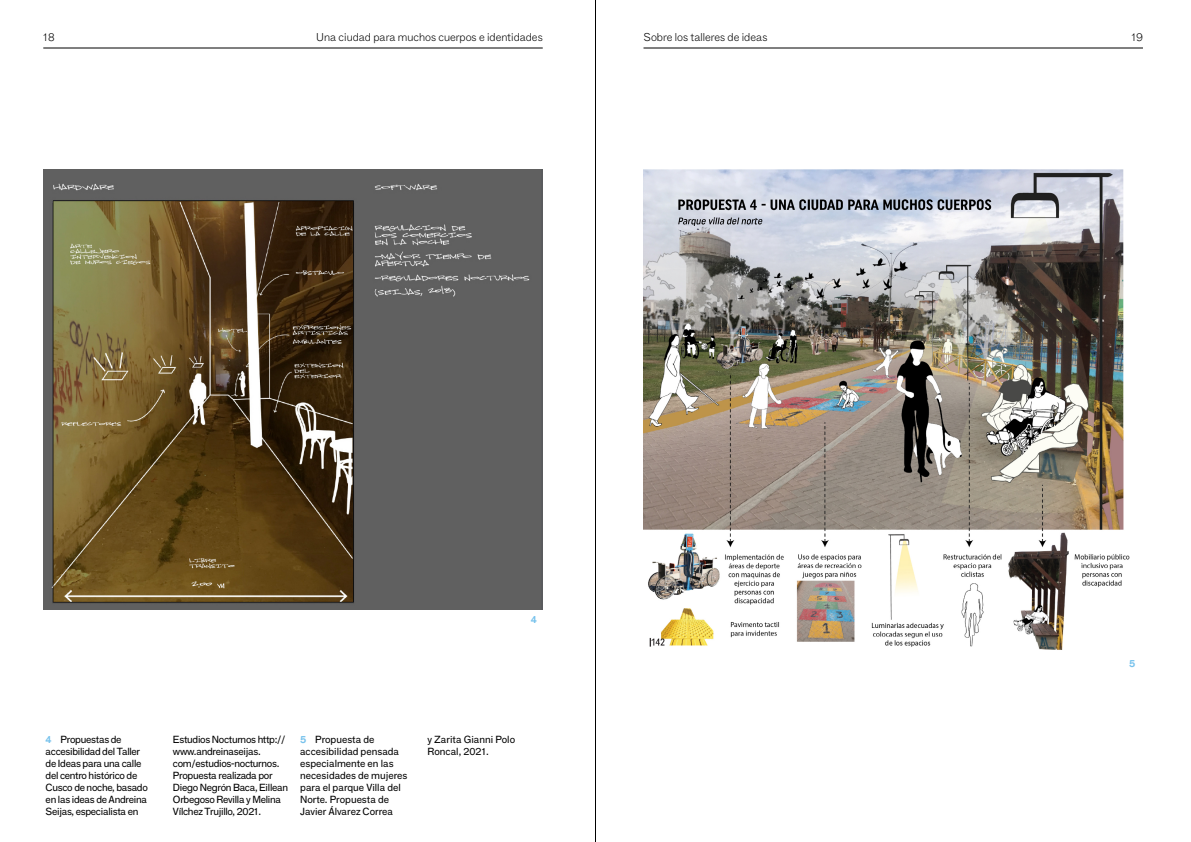
<style>
.page{position:relative;width:1191px;height:842px;background:#fff}
.page>*{position:absolute;margin:0;border:0;box-sizing:border-box;transform-origin:0 0}
.t1{font:100 11px "F Grotesk";color:#000}
.t2{font:10px/12px "F Grotesk";letter-spacing:-.025em;color:#000}
.t3{font:10px/12px "F Grotesk";color:#000}
.t4{font:700 10px "F Grotesk";color:#77c2ec}
.s1{font-weight:700;color:#77c2ec}
</style>
<div class="page">
<img style="left:43px;top:170px;width:500px;height:439px">
<hr style="left:43px;top:48px;width:500px;height:1px;background:#000">
<hr style="left:595px;top:0;width:1px;height:842px;background:#000">
<hr style="left:643px;top:48px;width:500px;height:1px;background:#000">
<img style="left:643px;top:170px;width:487px;height:480px">
<p class="t1" style="left:43px;top:29px;width:13px">18</p>
<p class="t1" style="left:316px;top:29px;width:228px">Una ciudad para muchos cuerpos e identidades</p>
<p class="t1" style="left:643px;top:29px;width:125px">Sobre los talleres de ideas</p>
<p class="t1" style="left:1131px;top:29px;width:13px">19</p>
<p class="t4" style="left:531px;top:612px;width:8px">4</p>
<p class="t2" style="left:46px;top:733px;width:104px"><span class="s1">4</span> Propuestas de accesibilidad del Taller de Ideas para una calle del centro histórico de<br>Cusco de noche, basado en las ideas de Andreina<br>Seijas, especialista en</p>
<p class="t2" style="left:173px;top:733px;width:117px">Estudios Nocturnos http:// www.andreinaseijas. com/estudios-nocturnos.<br>Propuesta realizada por<br>Diego Negrón Baca, Eillean<br>Orbegoso Revilla y Melina<br>Vílchez Trujillo, 2021.</p>
<p class="t3" style="left:300px;top:733px;width:109px"><span class="s1">5</span> Propuesta de accesibilidad pensada especialmente en las necesidades de mujeres para el parque Villa del<br>Norte. Propuesta de<br>Javier Álvarez Correa</p>
<p class="t3" style="left:427px;top:733px;width:89px">y Zarita Gianni Polo<br>Roncal, 2021.</p>
<p class="t4" style="left:1129px;top:656px;width:8px">5</p>
</div>
